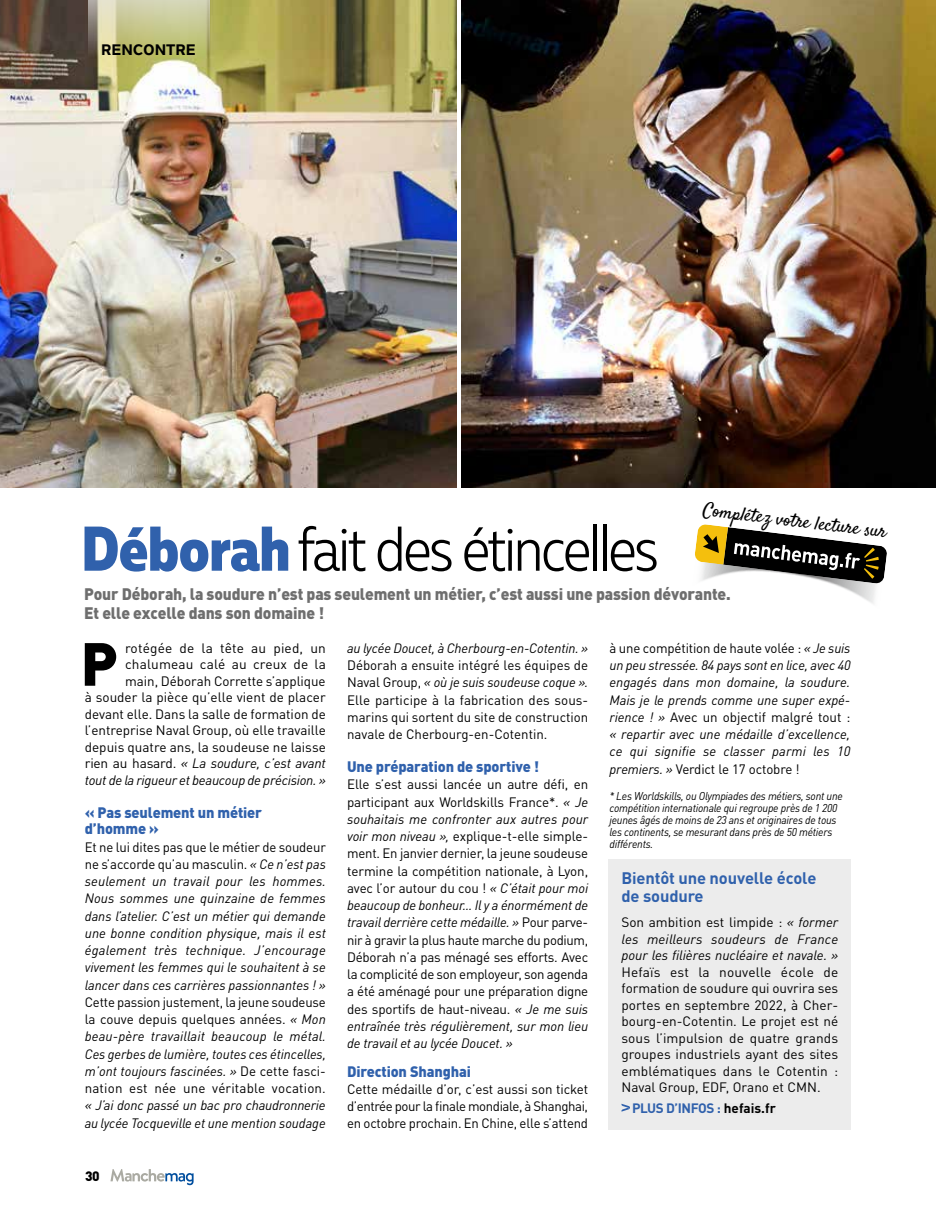
<style>
.page{position:relative;width:936px;height:1221px;background:#fff}
.page>*{position:absolute;margin:0;border:0;box-sizing:border-box;transform-origin:0 0}
._2_-_Titre_light___b{font:300 63px "Muller Narrow";letter-spacing:-.03em;color:#000}
.Texte_courant_Manche{font:900 59.85px "FFDIN Pro";color:#000}
.t1{font:19.05px "Satisfy";color:#000}
._3_-_Châpo{font:900 16.5px "FFDIN Pro";letter-spacing:-.01em;color:#6e6e6e;scale:.95 1}
.Texte_courant_Manche-2{font:700 16.5px/18px "FFDIN Pro";letter-spacing:-.01em;color:#3061ac}
._5_-_intertitre{font:900 15px/16.5px "FFDIN Pro";letter-spacing:-.01em;color:#3061ac}
.t2{font:800 15px "Nolan Next";color:#000}
.Texte_courant_Manche-3{font:13.5px/17.2px "FFDIN Pro";color:#000;text-align:justify}
.Texte_courant_Manche-4{font:italic 13.5px/17.2px "FFDIN Pro";color:#000;text-align:justify}
.Texte_courant_Manche-5{font:700 13.5px "FFDIN Pro";letter-spacing:-.03em;color:#3061ac}
.t3{font:900 13.5px "FFDIN Pro";color:#000}
.t4{font:italic 11.25px/12px "FFDIN Pro";letter-spacing:-.02em;color:#000;scale:.94 1}
.s1{font-weight:800;color:#3061ac}
.s2{font-style:italic}
.s3{font-style:normal}
.s4{color:#000}
</style>
<div class="page">
<div style="left:608px;top:858px;width:242px;height:271px;background:#ececec"></div>
<svg style="left:621px;top:1103px;width:9px;height:8px"></svg>
<img style="left:0;top:0;width:457px;height:488px">
<img style="left:461px;top:0;width:474px;height:487px">
<svg style="left:88px;top:0;width:121px;height:68px;background:#c4c38d"></svg>
<svg style="left:695px;top:524px;width:192px;height:80px"></svg>
<svg style="left:110px;top:1169px;width:83px;height:16px"></svg>
<p class="t2" style="left:101px;top:41px;width:96px">RENCONTRE</p>
<p class="_2_-_Titre_light___b" style="left:81px;top:511px;width:578px"><span class="s1">Déborah</span>fait des étincelles</p>
<p class="t1" style="left:704px;top:497px;width:186px;rotate:7deg">Complétez votre lecture sur</p>
<p class="_3_-_Châpo" style="left:84px;top:579px;width:682px">Pour Déborah, la soudure n’est pas seulement un métier, c’est aussi une passion dévorante.</p>
<p class="_3_-_Châpo" style="left:84px;top:599px;width:254px">Et elle excelle dans son domaine !</p>
<p class="Texte_courant_Manche-3" style="left:85px;top:638px;width:243px;line-height:16.5px;text-align:right">rotégée de la tête au pied, un chalumeau calé au creux de la<br>main, Déborah Corrette s’applique<br>à souder la pièce qu’elle vient de placer devant elle. Dans la salle de formation de l’entreprise Naval Group, où elle travaille depuis quatre ans, la soudeuse ne laisse rien au hasard. <span class="s2">« La soudure, c’est avant tout de la rigueur et beaucoup de précision. »</span></p>
<p class="_5_-_intertitre" style="left:85px;top:801px;width:179px">« Pas seulement un métier d’homme »</p>
<p class="Texte_courant_Manche-4" style="left:85px;top:836px;width:243px"><span class="s3">Et ne lui dites pas que le métier de soudeur ne s’accorde qu’au masculin.</span> « Ce n’est pas seulement un travail pour les hommes.<br>Nous sommes une quinzaine de femmes dans l’atelier. C’est un métier qui demande une bonne condition physique, mais il est également très technique. J’encourage vivement les femmes qui le souhaitent à se lancer dans ces carrières passionnantes ! »</p>
<p class="Texte_courant_Manche-4" style="left:85px;top:992px;width:243px"><span class="s3">Cette passion justement, la jeune soudeuse la couve depuis quelques années.</span> « Mon beau-père travaillait beaucoup le métal.<br>Ces gerbes de lumière, toutes ces étincelles, m’ont toujours fascinées. » <span class="s3">De cette fasci&shy;nation est née une véritable vocation. </span>« J’ai donc passé un bac pro chaudronnerie au lycée Tocqueville et une mention soudage</p>
<p class="Texte_courant_Manche" style="left:80px;top:612px;width:39px">P</p>
<p class="t3" style="left:85px;top:1164px;width:16px">30</p>
<p class="Texte_courant_Manche-4" style="left:347px;top:638px;width:242px">au lycée Doucet, à Cherbourg-en-Cotentin. »</p>
<p class="Texte_courant_Manche-3" style="left:347px;top:655px;width:243px">Déborah a ensuite intégré les équipes de Naval Group, <span class="s2">« où je suis soudeuse coque ».<br></span>Elle participe à la fabrication des sous&shy;marins qui sortent du site de construction navale de Cherbourg-en-Cotentin.</p>
<p class="_5_-_intertitre" style="left:347px;top:756px;width:194px">Une préparation de sportive !</p>
<p class="Texte_courant_Manche-3" style="left:347px;top:774px;width:243px">Elle s’est aussi lancée un autre défi, en participant aux Worldskills France*. <span class="s2">« Je souhaitais me confronter aux autres pour voir mon niveau »,</span> explique-t-elle simple&shy;ment. En janvier dernier, la jeune soudeuse termine la compétition nationale, à Lyon, avec l’or autour du cou ! <span class="s2">« C’était pour moi beaucoup de bonheur… Il y a énormément de travail derrière cette médaille. »</span> Pour parve&shy;nir à gravir la plus haute marche du podium, Déborah n’a pas ménagé ses efforts. Avec la complicité de son employeur, son agenda a été aménagé pour une préparation digne des sportifs de haut-niveau. <span class="s2">« Je me suis entraînée très régulièrement, sur mon lieu de travail et au lycée Doucet. »</span></p>
<p class="_5_-_intertitre" style="left:347px;top:1060px;width:125px">Direction Shanghai</p>
<p class="Texte_courant_Manche-3" style="left:347px;top:1079px;width:242px">Cette médaille d’or, c’est aussi son ticket d’entrée pour la finale mondiale, à Shanghai, en octobre prochain. En Chine, elle s’attend</p>
<p class="Texte_courant_Manche-4" style="left:609px;top:638px;width:243px"><span class="s3">à une compétition de haute volée :</span> « Je suis un peu stressée. 84 pays sont en lice, avec 40 engagés dans mon domaine, la soudure.<br>Mais je le prends comme une super expé&shy;rience ! » <span class="s3">Avec un objectif malgré tout : </span>« repartir avec une médaille d’excellence, ce qui signifie se classer parmi les 10 premiers. » <span class="s3">Verdict le 17 octobre !</span></p>
<p class="t4" style="left:609px;top:789px;width:250px">* Les Worldskills, ou Olympiades des métiers, sont une compétition internationale qui regroupe près de 1 200 jeunes âgés de moins de 23 ans et originaires de tous les continents, se mesurant dans près de 50 métiers différents.</p>
<p class="Texte_courant_Manche-2" style="left:621px;top:867px;width:196px">Bientôt une nouvelle école de soudure</p>
<p class="Texte_courant_Manche-3" style="left:621px;top:912px;width:218px;line-height:16.5px">Son ambition est limpide : <span class="s2">« former les meilleurs soudeurs de France pour les filières nucléaire et navale. » </span>Hefaïs est la nouvelle école de formation de soudure qui ouvrira ses portes en septembre 2022, à Cher&shy;bourg-en-Cotentin. Le projet est né sous l’impulsion de quatre grands groupes industriels ayant des sites emblématiques dans le Cotentin :<br>Naval Group, EDF, Orano et CMN.</p>
<p class="Texte_courant_Manche-5" style="left:632px;top:1096px;width:145px">PLUS D’INFOS : <span class="s4">hefais.fr</span></p>
</div>
